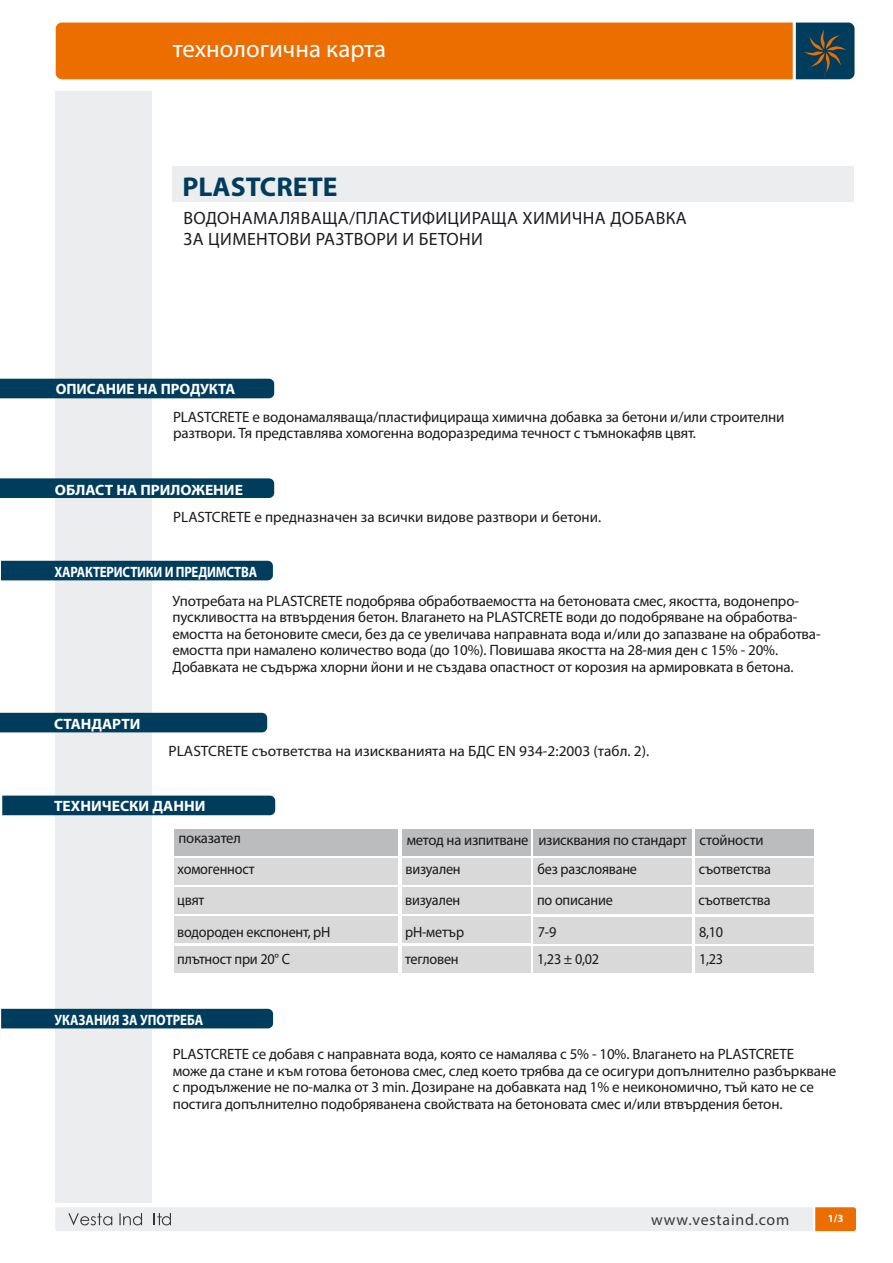
<style>
.page{position:relative;width:893px;height:1263px;background:#fff}
.page>*{position:absolute;margin:0;border:0;box-sizing:border-box;transform-origin:0 0}
.t1{font:700 27.3px "Myriad Pro";color:#003d5c}
.t2{font:24.6px "Myriad Pro";color:#fff}
.t3{font:17.85px/21.5px "Myriad Pro";letter-spacing:.02em;color:#1b1c20}
.t4{font:15.9px "Myriad Pro";letter-spacing:.05em;color:#39363a}
.t5{font:15px/16.5px "Myriad Pro";letter-spacing:-.01em;color:#1b181c}
.t6{font:15px/31px "Myriad Pro";letter-spacing:-.01em;color:#1b181c;scale:.95 1}
.t7{font:700 15px "Myriad Pro";color:#fff}
.t8{font:700 15px "Myriad Pro";color:#fff;scale:.86 1}
.t9{font:700 10.95px "Myriad Pro";color:#fff}
</style>
<div class="page">
<div style="left:56px;top:91px;width:96px;height:1112px;background:#ecedee"></div>
<svg style="left:56px;top:23px;width:798px;height:56px;background:#dc6b07"></svg>
<svg style="left:55px;top:1207px;width:801px;height:24px;background:#e9e4df"></svg>
<div style="left:172px;top:166px;width:682px;height:36px;background:#ecedee"></div>
<div style="left:0;top:379px;width:274px;height:19px;background:#003d5c"></div>
<div style="left:0;top:478px;width:274px;height:20px;background:#003d5c"></div>
<div style="left:1px;top:561px;width:272px;height:19px;background:#003d5c"></div>
<div style="left:2px;top:796px;width:273px;height:19px;background:#003d5c"></div>
<div style="left:402px;top:946px;width:129px;height:27px;background:#d9d9da"></div>
<div style="left:402px;top:916px;width:129px;height:27px;background:#d9d9da"></div>
<div style="left:402px;top:829px;width:129px;height:27px;background:#bbbcbd"></div>
<div style="left:402px;top:858px;width:129px;height:27px;background:#d9d9da"></div>
<div style="left:402px;top:887px;width:129px;height:27px;background:#d9d9da"></div>
<div style="left:533px;top:946px;width:159px;height:27px;background:#d9d9da"></div>
<div style="left:533px;top:917px;width:159px;height:26px;background:#d9d9da"></div>
<div style="left:533px;top:829px;width:159px;height:27px;background:#bbbcbd"></div>
<div style="left:533px;top:858px;width:159px;height:27px;background:#d9d9da"></div>
<div style="left:533px;top:887px;width:159px;height:27px;background:#d9d9da"></div>
<div style="left:695px;top:946px;width:119px;height:27px;background:#d9d9da"></div>
<div style="left:695px;top:917px;width:119px;height:27px;background:#d9d9da"></div>
<div style="left:695px;top:829px;width:119px;height:27px;background:#bbbcbd"></div>
<div style="left:695px;top:858px;width:119px;height:27px;background:#d9d9da"></div>
<div style="left:695px;top:888px;width:119px;height:26px;background:#d9d9da"></div>
<div style="left:174px;top:946px;width:224px;height:27px;background:#d9d9da"></div>
<div style="left:174px;top:916px;width:224px;height:27px;background:#d9d9da"></div>
<div style="left:174px;top:829px;width:224px;height:27px;background:#bbbcbd"></div>
<div style="left:174px;top:858px;width:224px;height:27px;background:#d9d9da"></div>
<div style="left:174px;top:887px;width:224px;height:27px;background:#d9d9da"></div>
<div style="left:0;top:713px;width:267px;height:19px;background:#003d5c"></div>
<div style="left:1px;top:1009px;width:272px;height:19px;background:#003d5c"></div>
<h2 class="t2" style="left:173px;top:33px;width:215px">технологична карта</h2>
<h1 class="t1" style="left:182px;top:169px;width:157px">PLASTCRETE</h1>
<p class="t3" style="left:184px;top:207px;width:505px">ВОДОНАМАЛЯВАЩА/ПЛАСТИФИЦИРАЩА ХИМИЧНА ДОБАВКА<br>ЗА ЦИМЕНТОВИ РАЗТВОРИ И БЕТОНИ</p>
<p class="t7" style="left:56px;top:379px;width:181px">ОПИСАНИЕ НА ПРОДУКТА</p>
<p class="t5" style="left:173px;top:408px;width:613px">PLASTCRETE e водонамаляваща/пластифицираща химична добавка за бетони и/или строителни разтвори. Тя представлява хомогенна водоразредима течност с тъмнокафяв цвят.</p>
<p class="t7" style="left:55px;top:480px;width:190px">ОБЛАСТ НА ПРИЛОЖЕНИЕ</p>
<p class="t5" style="left:173px;top:508px;width:429px">PLASTCRETE e предназначен за всички видове разтвори и бетони.</p>
<p class="t8" style="left:54px;top:562px;width:237px">ХАРАКТЕРИСТИКИ И ПРЕДИМСТВА</p>
<p class="t5" style="left:172px;top:592px;width:650px">Употребата на PLASTCRETE подобрява обработваемостта на бетоновата смес, якостта, водонепро&shy;пускливостта на втвърдения бетон. Влагането на PLASTCRETE води до подобряване на обработва&shy;емостта на бетоновите смеси, без да се увеличава направната вода и/или до запазване на обработва&shy;емостта при намалено количество вода (до 10%). Повишава якостта на 28-мия ден с 15% - 20%.<br>Добавката не съдържа хлорни йони и не създава опастност от корозия на армировката в бетона.</p>
<p class="t7" style="left:54px;top:714px;width:88px">СТАНДАРТИ</p>
<p class="t5" style="left:168px;top:742px;width:482px">PLASTCRETE съответства на изискванията на БДС EN 934-2:2003 (табл. 2).</p>
<p class="t7" style="left:54px;top:796px;width:153px">ТЕХНИЧЕСКИ ДАННИ</p>
<p class="t5" style="left:178px;top:829px;width:64px">показател</p>
<p class="t5" style="left:407px;top:832px;width:358px">метод на изпитване изисквания по стандарт стойности</p>
<p class="t6" style="left:177px;top:854px;width:163px">хомогенност<br>цвят<br>водороден експонент, рН</p>
<p class="t6" style="left:177px;top:943px;width:120px">плътност при 20° С</p>
<p class="t6" style="left:537px;top:854px;width:107px">без разслояване по описание<br>7-9</p>
<p class="t6" style="left:537px;top:943px;width:67px">1,23 ± 0,02</p>
<p class="t6" style="left:405px;top:854px;width:63px">визуален визуален рН-метър</p>
<p class="t6" style="left:405px;top:943px;width:58px">тегловен</p>
<p class="t6" style="left:698px;top:854px;width:78px;text-align:justify">съответства съответства 8,10</p>
<p class="t6" style="left:699px;top:943px;width:27px">1,23</p>
<p class="t8" style="left:55px;top:1010px;width:174px">УКАЗАНИЯ ЗА УПОТРЕБА</p>
<p class="t5" style="left:173px;top:1046px;width:665px">PLASTCRETE се добавя с направната вода, която се намалява с 5% - 10%. Влагането на PLASTCRETE<br>може да стане и към готова бетонова смес, след което трябва да се осигури допълнително разбъркване с продължение не по-малка от 3 min. Дозиране на добавката над 1% е неикономично, тъй като не се постига допълнително подобряванена свойствата на бетоновата смес и/или втвърдения бетон.</p>
<p class="t4" style="left:651px;top:1210px;width:140px">www.vestaind.com</p>
<p class="t9" style="left:828px;top:1211px;width:17px">1/3</p>
</div>
